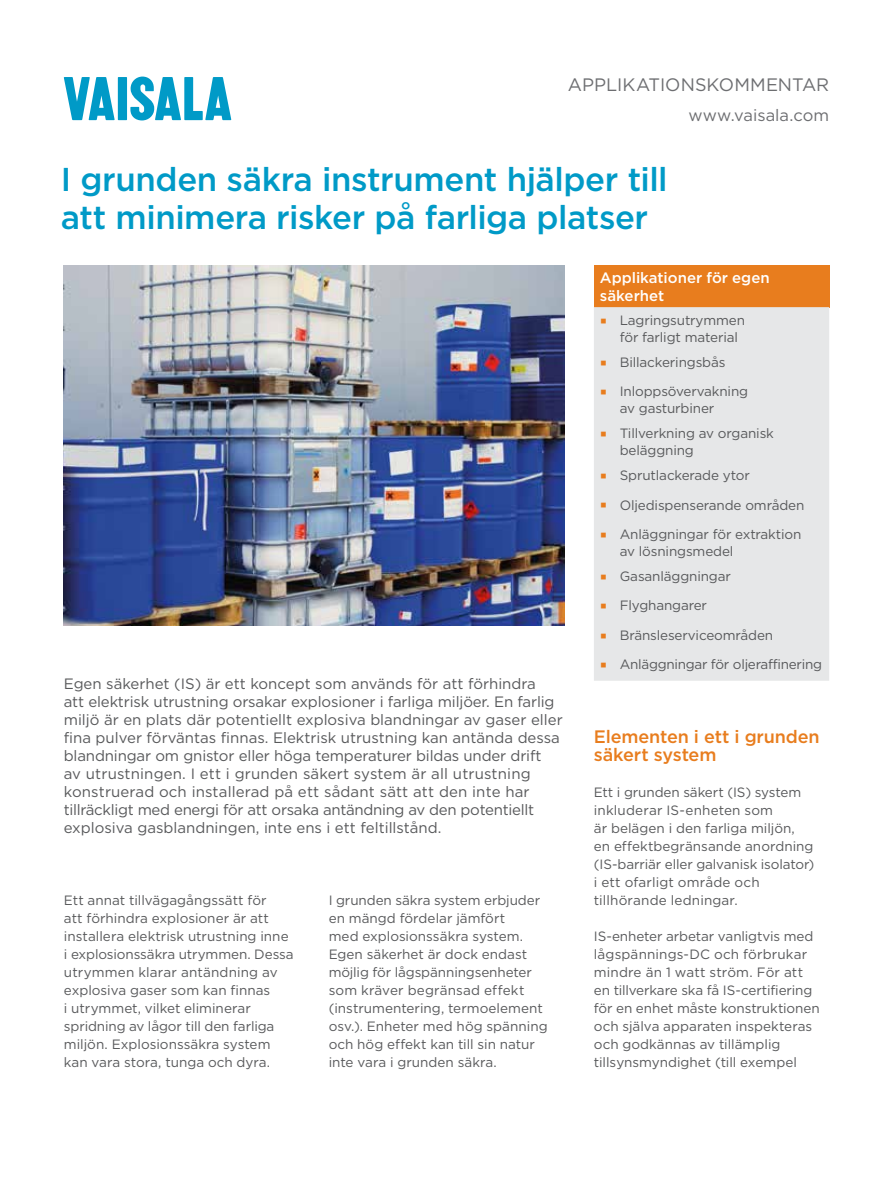
<style>
.page{position:relative;width:893px;height:1191px;background:#fff}
.page>*{position:absolute;margin:0;border:0;box-sizing:border-box;transform-origin:0 0}
.t1{font:500 33px/37.5px "Gotham";letter-spacing:-.015em;color:#009ac7}
.t2{font:500 18px/18px "Gotham";letter-spacing:-.01em;color:#e87d1e}
.t3{font:18px "Gotham";color:#6d6e71}
.t4{font:16.5px "Gotham";color:#6d6e71}
.t5{font:15px/18px "Gotham";color:#58595b}
.t6{font:500 15px/18px "Gotham";color:#fff}
.t7{font:13.5px/18px "Gotham";letter-spacing:-.005em;color:#58595b}
.s1{font-family:"Arial";font-weight:900;font-size:21px;color:#e87d1e}
</style>
<div class="page">
<svg style="left:64px;top:77px;width:51px;height:43px"></svg>
<div style="left:118px;top:77px;width:9px;height:43px;background:#009ac7"></div>
<svg style="left:130px;top:77px;width:101px;height:43px"></svg>
<img style="left:64px;top:265px;width:500px;height:360px">
<div style="left:594px;top:265px;width:235px;height:42px;background:#e87d1e"></div>
<div style="left:594px;top:307px;width:235px;height:373px;background:#e6e7e8"></div>
<h2 class="t3" style="left:568px;top:73px;width:263px">APPLIKATIONSKOMMENTAR</h2>
<h1 class="t1" style="left:61px;top:161px;width:608px">I grunden säkra instrument hjälper till att minimera risker på farliga platser</h1>
<p class="t4" style="left:688px;top:105px;width:142px">www.vaisala.com</p>
<p class="t5" style="left:64px;top:674px;width:500px">Egen säkerhet (IS) är ett koncept som används för att förhindra<br>att elektrisk utrustning orsakar explosioner i farliga miljöer. En farlig miljö är en plats där potentiellt explosiva blandningar av gaser eller fina pulver förväntas finnas. Elektrisk utrustning kan antända dessa blandningar om gnistor eller höga temperaturer bildas under drift<br>av utrustningen. I ett i grunden säkert system är all utrustning konstruerad och installerad på ett sådant sätt att den inte har tillräckligt med energi för att orsaka antändning av den potentiellt explosiva gasblandningen, inte ens i ett feltillstånd.</p>
<p class="t7" style="left:64px;top:890px;width:231px">Ett annat tillvägagångssätt för<br>att förhindra explosioner är att installera elektrisk utrustning inne i explosionssäkra utrymmen. Dessa utrymmen klarar antändning av explosiva gaser som kan finnas<br>i utrymmet, vilket eliminerar spridning av lågor till den farliga miljön. Explosionssäkra system kan vara stora, tunga och dyra.</p>
<p class="t7" style="left:329px;top:890px;width:220px">I grunden säkra system erbjuder en mängd fördelar jämfört<br>med explosionssäkra system.<br>Egen säkerhet är dock endast möjlig för lågspänningsenheter som kräver begränsad effekt (instrumentering, termoelement osv.). Enheter med hög spänning och hög effekt kan till sin natur inte vara i grunden säkra.</p>
<p class="t6" style="left:600px;top:269px;width:171px">Applikationer för egen säkerhet</p>
<p class="t7" style="left:620px;top:312px;width:127px;line-height:16.5px;text-indent:-20px"><span class="s1">▪</span> Lagringsutrymmen för farligt material</p>
<p class="t7" style="left:600px;top:353px;width:127px"><span class="s1">▪</span> Billackeringsbås</p>
<p class="t7" style="left:620px;top:383px;width:130px;line-height:16.5px;text-indent:-20px"><span class="s1">▪</span> Inloppsövervakning av gasturbiner</p>
<p class="t7" style="left:620px;top:425px;width:156px;line-height:16.5px;text-indent:-20px"><span class="s1">▪</span> Tillverkning av organisk beläggning</p>
<p class="t7" style="left:600px;top:466px;width:152px"><span class="s1">▪</span> Sprutlackerade ytor</p>
<p class="t7" style="left:600px;top:495px;width:206px"><span class="s1">▪</span> Oljedispenserande områden</p>
<p class="t7" style="left:620px;top:525px;width:183px;line-height:16.5px;text-indent:-20px"><span class="s1">▪</span> Anläggningar för extraktion av lösningsmedel</p>
<p class="t7" style="left:600px;top:566px;width:133px"><span class="s1">▪</span> Gasanläggningar</p>
<p class="t7" style="left:600px;top:596px;width:109px"><span class="s1">▪</span> Flyghangarer</p>
<p class="t7" style="left:600px;top:625px;width:175px"><span class="s1">▪</span> Bränsleserviceområden</p>
<p class="t7" style="left:600px;top:655px;width:224px"><span class="s1">▪</span> Anläggningar för oljeraffinering</p>
<h2 class="t2" style="left:594px;top:727px;width:227px">Elementen i ett i grunden säkert system</h2>
<p class="t7" style="left:594px;top:782px;width:222px">Ett i grunden säkert (IS) system inkluderar IS-enheten som<br>är belägen i den farliga miljön, en effektbegränsande anordning (IS-barriär eller galvanisk isolator) i ett ofarligt område och tillhörande ledningar.</p>
<p class="t7" style="left:594px;top:926px;width:227px">IS-enheter arbetar vanligtvis med lågspännings-DC och förbrukar mindre än 1 watt ström. För att en tillverkare ska få IS-certifiering för en enhet måste konstruktionen och själva apparaten inspekteras och godkännas av tillämplig tillsynsmyndighet (till exempel</p>
</div>
